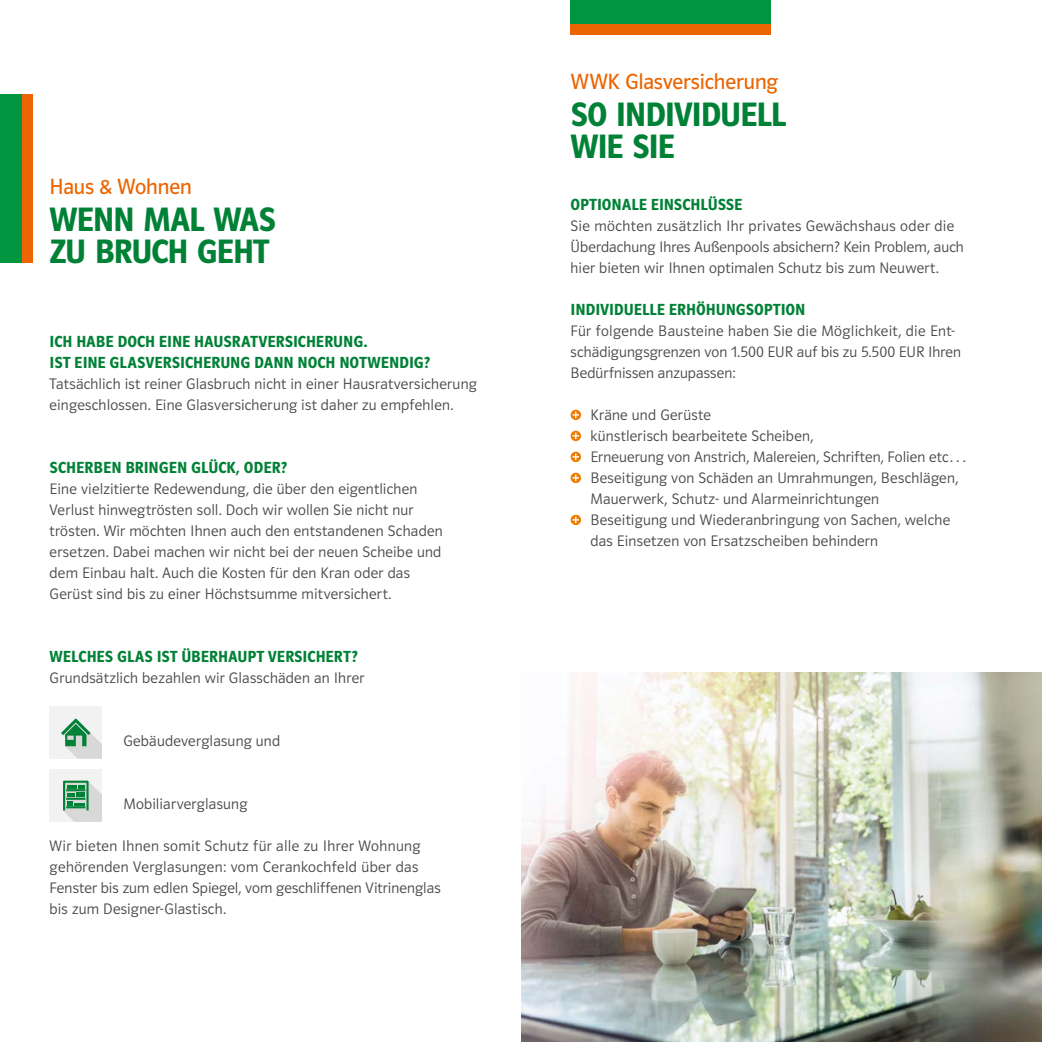
<style>
.page{position:relative;width:1042px;height:1042px;background:#fff}
.page>*{position:absolute;margin:0;border:0;box-sizing:border-box;transform-origin:0 0}
.t1{font:600 35px/31.5px "WWK Polo 66";letter-spacing:-.03em;color:#008136}
.t2{font:22.75px "WWK Polo 66 Buch";letter-spacing:-.005em;color:#ec6502}
.t3{font:600 16.62px/21px "WWK Polo 66";letter-spacing:.005em;color:#008136}
.t4{font:15.75px/21px "WWK Polo 66 Leicht";letter-spacing:.015em;color:#494948}
</style>
<div class="page">
<div style="left:570px;top:0;width:201px;height:24px;background:#00963f"></div>
<div style="left:570px;top:24px;width:201px;height:10px;background:#ec6502"></div>
<svg style="left:570px;top:410px;width:11px;height:10px"></svg>
<svg style="left:570px;top:431px;width:11px;height:10px"></svg>
<svg style="left:570px;top:452px;width:11px;height:10px"></svg>
<svg style="left:570px;top:473px;width:11px;height:10px"></svg>
<svg style="left:570px;top:515px;width:11px;height:10px"></svg>
<div style="left:0;top:95px;width:22px;height:168px;background:#00963f"></div>
<div style="left:22px;top:95px;width:11px;height:168px;background:#ec6502"></div>
<img style="left:521px;top:672px;width:521px;height:370px">
<div style="left:50px;top:706px;width:52px;height:52px;background:#f2f2f2"></div>
<svg style="left:61px;top:718px;width:41px;height:40px"></svg>
<div style="left:50px;top:769px;width:52px;height:53px;background:#f2f2f2"></div>
<svg style="left:63px;top:780px;width:39px;height:42px;background:#98c0a9"></svg>
<h2 class="t2" style="left:50px;top:175px;width:144px">Haus &amp; Wohnen</h2>
<h1 class="t1" style="left:50px;top:204px;width:228px">WENN MAL WAS<br>ZU BRUCH GEHT</h1>
<p class="t3" style="left:50px;top:331px;width:382px">ICH HABE DOCH EINE HAUSRATVERSICHERUNG.<br>IST EINE GLASVERSICHERUNG DANN NOCH NOTWENDIG?</p>
<p class="t4" style="left:50px;top:373px;width:429px">Tatsächlich ist reiner Glasbruch nicht in einer Hausratversicherung eingeschlossen. Eine Glasversicherung ist daher zu empfehlen.</p>
<p class="t3" style="left:50px;top:457px;width:239px">SCHERBEN BRINGEN GLÜCK, ODER?</p>
<p class="t4" style="left:50px;top:478px;width:395px">Eine vielzitierte Redewendung, die über den eigentlichen Verlust hinwegtrösten soll. Doch wir wollen Sie nicht nur trösten. Wir möchten Ihnen auch den entstandenen Schaden ersetzen. Dabei machen wir nicht bei der neuen Scheibe und dem Einbau halt. Auch die Kosten für den Kran oder das Gerüst sind bis zu einer Höchstsumme mitversichert.</p>
<p class="t3" style="left:50px;top:646px;width:309px">WELCHES GLAS IST ÜBERHAUPT VERSICHERT?</p>
<p class="t4" style="left:50px;top:667px;width:316px">Grundsätzlich bezahlen wir Glasschäden an Ihrer</p>
<p class="t4" style="left:123px;top:730px;width:158px">Gebäudeverglasung und</p>
<p class="t4" style="left:123px;top:793px;width:125px">Mobiliarverglasung</p>
<p class="t4" style="left:50px;top:835px;width:393px">Wir bieten Ihnen somit Schutz für alle zu Ihrer Wohnung gehörenden Verglasungen: vom Cerankochfeld über das Fenster bis zum edlen Spiegel, vom geschliffenen Vitrinenglas bis zum Designer-Glastisch.</p>
<h2 class="t2" style="left:570px;top:70px;width:209px">WWK Glasversicherung</h2>
<h1 class="t1" style="left:570px;top:99px;width:217px">SO INDIVIDUELL<br>WIE SIE</h1>
<p class="t3" style="left:570px;top:194px;width:173px">OPTIONALE EINSCHLÜSSE</p>
<p class="t4" style="left:570px;top:215px;width:395px">Sie möchten zusätzlich Ihr privates Gewächshaus oder die<br>Überdachung Ihres Außenpools absichern? Kein Problem, auch hier bieten wir Ihnen optimalen Schutz bis zum Neuwert.</p>
<p class="t3" style="left:570px;top:299px;width:236px">INDIVIDUELLE ERHÖHUNGSOPTION</p>
<p class="t4" style="left:570px;top:320px;width:392px">Für folgende Bausteine haben Sie die Möglichkeit, die Ent&shy;schädigungsgrenzen von 1.500 EUR auf bis zu 5.500 EUR Ihren<br>Bedürfnissen anzupassen:</p>
<p class="t4" style="left:590px;top:404px;width:378px">Kräne und Gerüste<br>künstlerisch bearbeitete Scheiben,<br>Erneuerung von Anstrich, Malereien, Schriften, Folien etc… Beseitigung von Schäden an Umrahmungen, Beschlägen, Mauerwerk, Schutz- und Alarmeinrichtungen<br>Beseitigung und Wiederanbringung von Sachen, welche das Einsetzen von Ersatzscheiben behindern</p>
</div>
